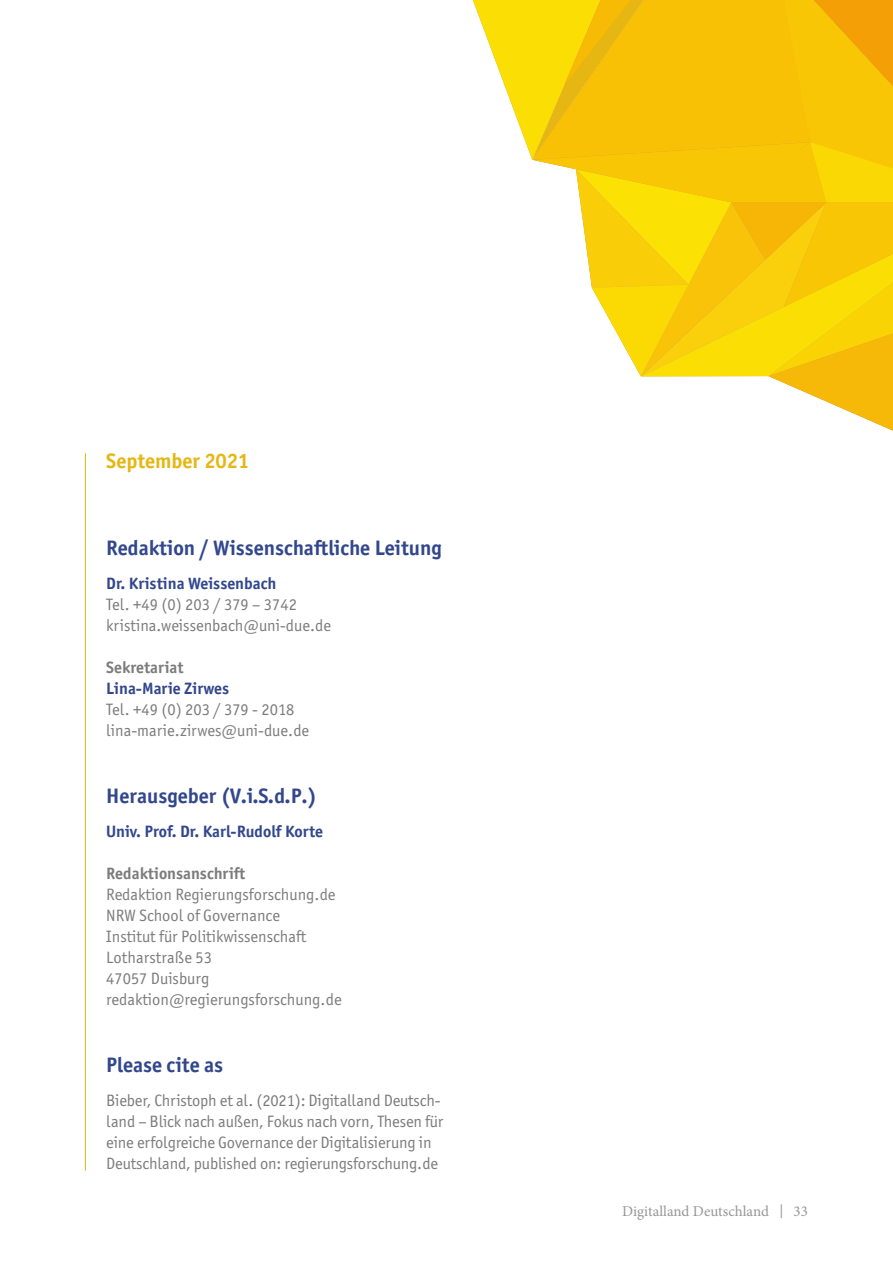
<style>
.page{position:relative;width:893px;height:1263px;background:#fff}
.page>*{position:absolute;margin:0;border:0;box-sizing:border-box;transform-origin:0 0}
.Subhead_L1{font:700 21px "Officina Sans ITC Pro";color:#32478c}
.Subhead_L1-2{font:700 21px "Officina Sans ITC Pro";color:#e6b613}
.Namen___Position{font:16.5px/21px "Officina Sans ITC Pro";color:#7c7c7c}
.Namen___Position-2{font:700 16.5px "Officina Sans ITC Pro";color:#32478c}
.Namen___Position-3{font:700 16.5px "Officina Sans ITC Pro";color:#7c7c7c}
.t1{font:15px "Minion Pro";color:#969696}
.s1{font-family:"Graphik"}
</style>
<div class="page">
<svg style="left:473px;top:0;width:420px;height:431px"></svg>
<hr style="left:85px;top:453px;width:1px;height:717px;background:#e6b613">
<p class="Subhead_L1-2" style="left:106px;top:448px;width:145px">September 2021</p>
<p class="Subhead_L1" style="left:106px;top:535px;width:337px">Redaktion / Wissenschaftliche Leitung</p>
<p class="Namen___Position-2" style="left:106px;top:573px;width:171px">Dr. Kristina Weissenbach</p>
<p class="Namen___Position" style="left:106px;top:594px;width:192px">Tel. +49 (0) 203 / 379 – 3742</p>
<p class="Namen___Position" style="left:106px;top:615px;width:226px">kristina.weissenbach@uni-due.de</p>
<p class="Namen___Position-3" style="left:106px;top:657px;width:79px">Sekretariat</p>
<p class="Namen___Position-2" style="left:106px;top:678px;width:124px">Lina-Marie Zirwes</p>
<p class="Namen___Position" style="left:106px;top:699px;width:190px">Tel. +49 (0) 203 / 379 - 2018</p>
<p class="Namen___Position" style="left:106px;top:720px;width:204px">lina-marie.zirwes@uni-due.de</p>
<p class="Subhead_L1" style="left:106px;top:783px;width:212px">Herausgeber (V.i.S.d.P.)</p>
<p class="Namen___Position-2" style="left:106px;top:821px;width:218px">Univ. Prof. Dr. Karl-Rudolf Korte</p>
<p class="Namen___Position-3" style="left:106px;top:863px;width:140px">Redaktionsanschrift</p>
<p class="Namen___Position" style="left:106px;top:884px;width:231px">Redaktion Regierungsforschung.de</p>
<p class="Namen___Position" style="left:106px;top:905px;width:175px">NRW School of Governance</p>
<p class="Namen___Position" style="left:106px;top:926px;width:201px">Institut für Politikwissenschaft</p>
<p class="Namen___Position" style="left:106px;top:947px;width:107px">Lotharstraße 53</p>
<p class="Namen___Position" style="left:106px;top:968px;width:105px">47057 Duisburg</p>
<p class="Namen___Position" style="left:106px;top:989px;width:237px">redaktion@regierungsforschung.de</p>
<p class="Subhead_L1" style="left:106px;top:1052px;width:118px">Please cite as</p>
<p class="Namen___Position" style="left:106px;top:1090px;width:339px">Bieber, Christoph et al. (2021): Digitalland Deutsch&shy;land – Blick nach außen, Fokus nach vorn, Thesen für eine erfolgreiche Governance der Digitalisierung in Deutschland, published on: regierungsforschung.de</p>
<p class="t1" style="left:622px;top:1201px;width:187px">Digitalland Deutschland <span class="s1">|</span> 33</p>
</div>
